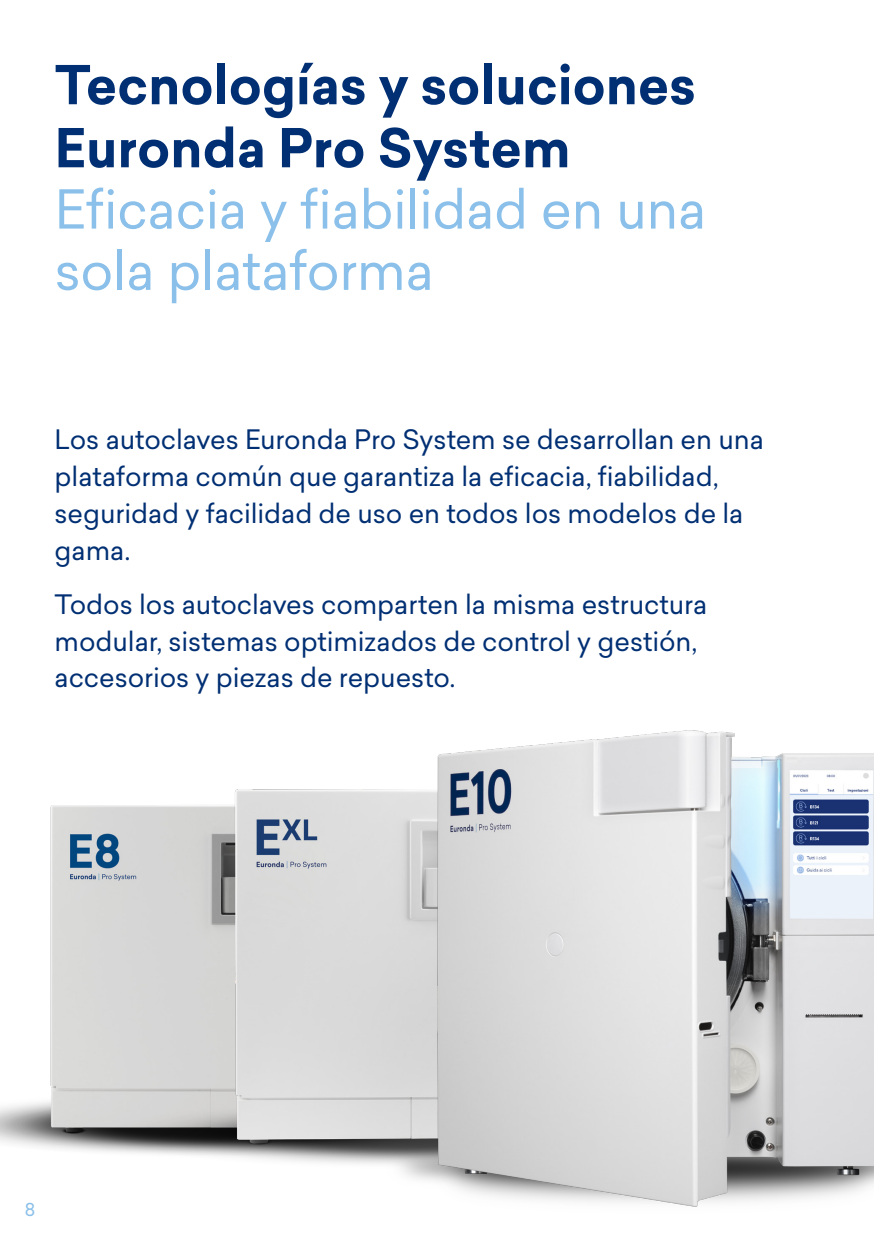
<style>
.page{position:relative;width:874px;height:1241px;background:#fff}
.page>*{position:absolute;margin:0;border:0;box-sizing:border-box;transform-origin:0 0}
.TITOLI_PAGINA_BLU{font:700 52.5px/63px "Sailec";letter-spacing:-.005em;color:#002f73}
.SOTTOTITOLI_PAGINA_AZZURRI{font:52.5px/61.2px "Sailec";letter-spacing:-.01em;color:#8ac0ea}
.t1{font:26.25px/36.8px "Sailec";letter-spacing:-.005em;color:#002f73}
.t2{font:17.5px "Sailec";color:#8ac0ea}
</style>
<div class="page">
<img style="left:0;top:805px;width:80px;height:345px">
<img style="left:80px;top:789px;width:296px;height:375px">
<img style="left:376px;top:730px;width:497px;height:477px">
<p class="TITOLI_PAGINA_BLU" style="left:55px;top:54px;width:642px">Tecnologías y soluciones<br>Euronda Pro System</p>
<p class="SOTTOTITOLI_PAGINA_AZZURRI" style="left:55px;top:178px;width:653px">Eficacia y fiabilidad en una sola plataforma</p>
<p class="t1" style="left:55px;top:421px;width:710px">Los autoclaves Euronda Pro System se desarrollan en una plataforma común que garantiza la eficacia, fiabilidad, seguridad y facilidad de uso en todos los modelos de la gama.</p>
<p class="t1" style="left:55px;top:585px;width:654px">Todos los autoclaves comparten la misma estructura modular, sistemas optimizados de control y gestión, accesorios y piezas de repuesto.</p>
<p class="t2" style="left:25px;top:1197px;width:12px">8</p>
</div>
